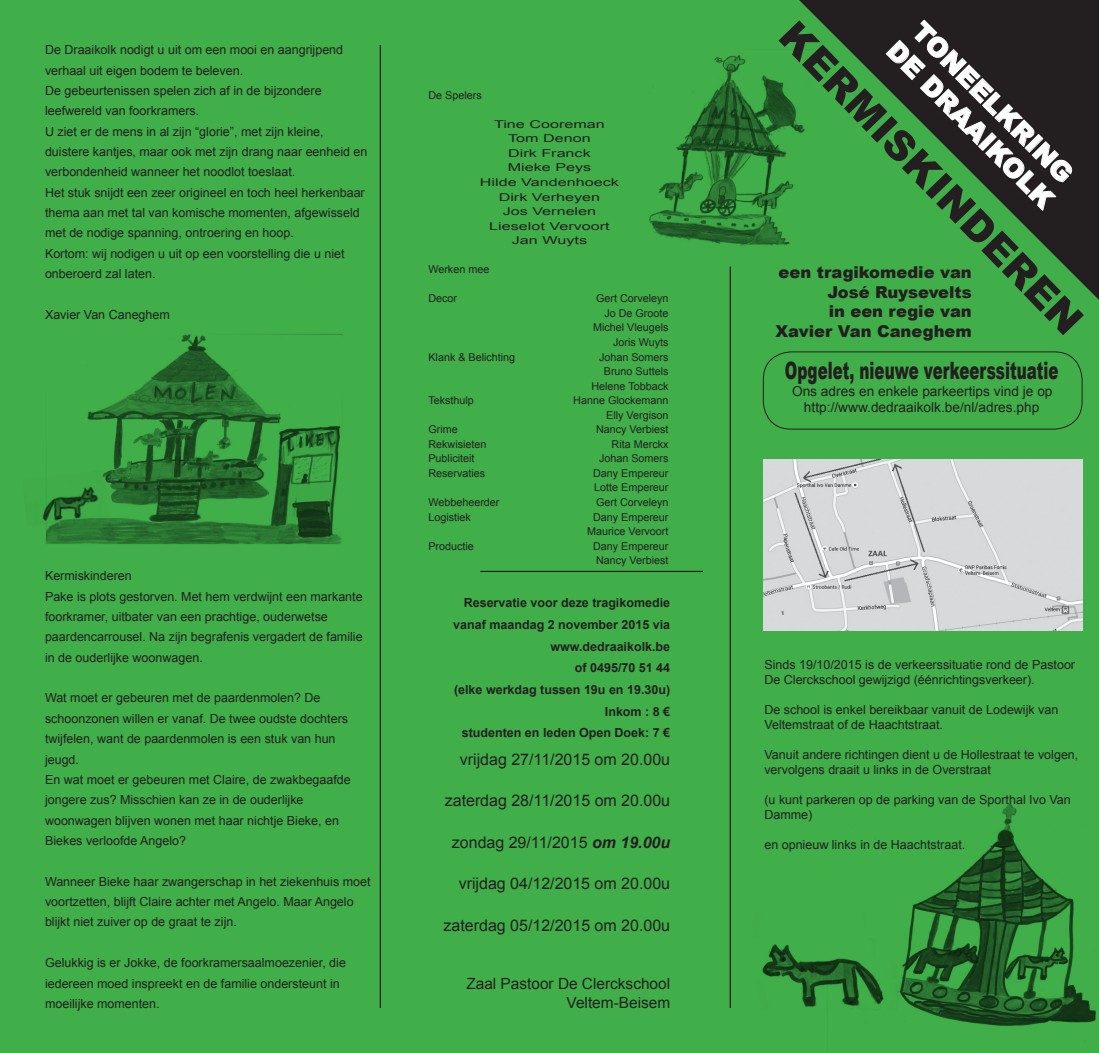
<style>
.page{position:relative;width:1099px;height:1053px;background:#fff}
.page>*{position:absolute;margin:0;border:0;box-sizing:border-box;transform-origin:0 0}
.t1{font:900 40.38px "Arial";color:#231f20}
.t2{font:900 26.38px "Arial";color:#fff}
.t3{font:900 24px "Arial";color:#231f20;scale:.63 1}
.t4{font:900 16.38px "Arial";color:#231f20}
.t5{font:16px "Arial";color:#231f20}
.t6{font:15.38px "Arial";color:#231f20}
.t7{font:13.75px "Arial";color:#231f20}
.t8{font:12.5px/20.4px "Arial";color:#231f20}
.t9{font:700 12.5px "Arial";color:#231f20}
.t10{font:10.75px "Arial";color:#231f20}
.t11{font:10.75px "Arial";color:#231f20;scale:1.5 1}
.s1{font-weight:700;font-style:italic}
</style>
<div class="page">
<div style="left:0;top:0;width:1098px;height:1052px;background:#40ae49"></div>
<hr style="left:480px;top:570px;width:223px;height:2px;background:#231f20">
<img style="left:45px;top:333px;width:299px;height:211px">
<svg style="left:671px;top:0;width:427px;height:507px;background:#3c9b43"></svg>
<svg style="left:885px;top:20px;width:187px;height:191px;background:#354b35"></svg>
<hr style="left:729px;top:266px;width:2px;height:741px;background:#231f20">
<hr style="left:379px;top:45px;width:2px;height:962px;background:#231f20">
<div style="left:763px;top:351px;width:319px;height:78px;border:1px solid #231f20;border-radius:28px"></div>
<img style="left:763px;top:459px;width:319px;height:171px">
<img style="left:826px;top:799px;width:272px;height:253px">
<img style="left:743px;top:912px;width:154px;height:98px">
<img style="left:22px;top:470px;width:88px;height:56px">
<img style="left:640px;top:48px;width:173px;height:201px">
<p class="t8" style="left:45px;top:40px;width:300px">De Draaikolk nodigt u uit om een mooi en aangrijpend verhaal uit eigen bodem te beleven.</p>
<p class="t8" style="left:45px;top:80px;width:278px">De gebeurtenissen spelen zich af in de bijzondere leefwereld van foorkramers.</p>
<p class="t8" style="left:45px;top:121px;width:324px">U ziet er de mens in al zijn “glorie”, met zijn kleine, duistere kantjes, maar ook met zijn drang naar eenheid en verbondenheid wanneer het noodlot toeslaat.</p>
<p class="t8" style="left:45px;top:182px;width:321px">Het stuk snijdt een zeer origineel en toch heel herkenbaar thema aan met tal van komische momenten, afgewisseld met de nodige spanning, ontroering en hoop.</p>
<p class="t8" style="left:45px;top:243px;width:301px">Kortom: wij nodigen u uit op een voorstelling die u niet onberoerd zal laten.</p>
<p class="t8" style="left:45px;top:304px;width:126px">Xavier Van Caneghem</p>
<p class="t8" style="left:45px;top:565px;width:88px">Kermiskinderen</p>
<p class="t8" style="left:45px;top:586px;width:319px">Pake is plots gestorven. Met hem verdwijnt een markante foorkramer, uitbater van een prachtige, ouderwetse paardencarrousel. Na zijn begrafenis vergadert de familie in de ouderlijke woonwagen.</p>
<p class="t8" style="left:45px;top:688px;width:304px">Wat moet er gebeuren met de paardenmolen? De schoonzonen willen er vanaf. De twee oudste dochters twijfelen, want de paardenmolen is een stuk van hun jeugd.</p>
<p class="t8" style="left:45px;top:769px;width:307px">En wat moet er gebeuren met Claire, de zwakbegaafde jongere zus? Misschien kan ze in de ouderlijke woonwagen blijven wonen met haar nichtje Bieke, en Biekes verloofde Angelo?</p>
<p class="t8" style="left:45px;top:871px;width:327px">Wanneer Bieke haar zwangerschap in het ziekenhuis moet voortzetten, blijft Claire achter met Angelo. Maar Angelo blijkt niet zuiver op de graat te zijn.</p>
<p class="t8" style="left:45px;top:952px;width:302px">Gelukkig is er Jokke, de foorkramersaalmoezenier, die iedereen moed inspreekt en de familie ondersteunt in moeilijke momenten.</p>
<p class="t10" style="left:428px;top:88px;width:55px">De Spelers</p>
<p class="t11" style="left:494px;top:117px;width:75px">Tine Cooreman</p>
<p class="t11" style="left:508px;top:131px;width:57px">Tom Denon</p>
<p class="t11" style="left:508px;top:146px;width:57px">Dirk Franck</p>
<p class="t11" style="left:507px;top:161px;width:57px">Mieke Peys</p>
<p class="t11" style="left:480px;top:175px;width:94px">Hilde Vandenhoeck</p>
<p class="t11" style="left:498px;top:190px;width:69px">Dirk Verheyen</p>
<p class="t11" style="left:502px;top:204px;width:64px">Jos Vernelen</p>
<p class="t11" style="left:489px;top:219px;width:82px">Lieselot Vervoort</p>
<p class="t11" style="left:512px;top:233px;width:52px">Jan Wuyts</p>
<p class="t10" style="left:428px;top:262px;width:62px">Werken mee</p>
<p class="t10" style="left:428px;top:291px;width:30px">Decor</p>
<p class="t10" style="left:596px;top:291px;width:74px">Gert Corveleyn</p>
<p class="t10" style="left:604px;top:306px;width:66px">Jo De Groote</p>
<p class="t10" style="left:593px;top:320px;width:77px">Michel Vleugels</p>
<p class="t10" style="left:613px;top:335px;width:57px">Joris Wuyts</p>
<p class="t10" style="left:428px;top:350px;width:88px">Klank &amp; Belichting</p>
<p class="t10" style="left:599px;top:350px;width:71px">Johan Somers</p>
<p class="t10" style="left:604px;top:364px;width:66px">Bruno Suttels</p>
<p class="t10" style="left:591px;top:379px;width:79px">Helene Tobback</p>
<p class="t10" style="left:428px;top:393px;width:47px">Teksthulp</p>
<p class="t10" style="left:573px;top:393px;width:97px">Hanne Glockemann</p>
<p class="t10" style="left:606px;top:408px;width:64px">Elly Vergison</p>
<p class="t10" style="left:428px;top:422px;width:31px">Grime</p>
<p class="t10" style="left:596px;top:422px;width:74px">Nancy Verbiest</p>
<p class="t10" style="left:428px;top:437px;width:60px">Rekwisieten</p>
<p class="t10" style="left:611px;top:437px;width:58px">Rita Merckx</p>
<p class="t10" style="left:428px;top:451px;width:48px">Publiciteit</p>
<p class="t10" style="left:599px;top:451px;width:71px">Johan Somers</p>
<p class="t10" style="left:428px;top:466px;width:58px">Reservaties</p>
<p class="t10" style="left:593px;top:466px;width:77px">Dany Empereur</p>
<p class="t10" style="left:594px;top:480px;width:76px">Lotte Empereur</p>
<p class="t10" style="left:428px;top:495px;width:73px">Webbeheerder</p>
<p class="t10" style="left:596px;top:495px;width:74px">Gert Corveleyn</p>
<p class="t10" style="left:428px;top:509px;width:44px">Logistiek</p>
<p class="t10" style="left:593px;top:509px;width:77px">Dany Empereur</p>
<p class="t10" style="left:587px;top:524px;width:83px">Maurice Vervoort</p>
<p class="t10" style="left:428px;top:538px;width:47px">Productie</p>
<p class="t10" style="left:593px;top:538px;width:77px">Dany Empereur</p>
<p class="t10" style="left:596px;top:553px;width:74px">Nancy Verbiest</p>
<p class="t9" style="left:464px;top:594px;width:208px">Reservatie voor deze tragikomedie</p>
<p class="t9" style="left:453px;top:616px;width:218px">vanaf maandag 2 november 2015 via</p>
<p class="t9" style="left:550px;top:638px;width:121px">www.dedraaikolk.be</p>
<p class="t9" style="left:575px;top:659px;width:97px">of 0495/70 51 44</p>
<p class="t9" style="left:454px;top:681px;width:218px">(elke werkdag tussen 19u en 19.30u)</p>
<p class="t9" style="left:605px;top:703px;width:67px">Inkom : 8 €</p>
<p class="t9" style="left:461px;top:724px;width:210px">studenten en leden Open Doek: 7 €</p>
<p class="t5" style="left:460px;top:748px;width:212px">vrijdag 27/11/2015 om 20.00u</p>
<p class="t5" style="left:445px;top:790px;width:227px">zaterdag 28/11/2015 om 20.00u</p>
<p class="t5" style="left:452px;top:831px;width:220px">zondag 29/11/2015 <span class="s1">om 19.00u</span></p>
<p class="t5" style="left:458px;top:873px;width:213px">vrijdag 04/12/2015 om 20.00u</p>
<p class="t5" style="left:443px;top:914px;width:228px">zaterdag 05/12/2015 om 20.00u</p>
<p class="t6" style="left:466px;top:973px;width:205px">Zaal Pastoor De Clerckschool</p>
<p class="t6" style="left:566px;top:992px;width:105px">Veltem-Beisem</p>
<p class="t2" style="left:930px;top:13px;width:216px;rotate:45deg">TONEELKRING</p>
<p class="t1" style="left:807px;top:8px;width:417px;rotate:46deg">KERMISKINDEREN</p>
<p class="t2" style="left:905px;top:32px;width:225px;rotate:45deg">DE DRAAIKOLK</p>
<p class="t4" style="left:778px;top:260px;width:195px">een tragikomedie van</p>
<p class="t4" style="left:827px;top:280px;width:146px">José Ruysevelts</p>
<p class="t4" style="left:828px;top:299px;width:144px">in een regie van</p>
<p class="t4" style="left:775px;top:319px;width:198px">Xavier Van Caneghem</p>
<p class="t3" style="left:785px;top:353px;width:435px">Opgelet, nieuwe verkeerssituatie</p>
<p class="t7" style="left:792px;top:381px;width:262px">Ons adres en enkele parkeertips vind je op</p>
<p class="t7" style="left:804px;top:398px;width:237px">http://www.dedraaikolk.be/nl/adres.php</p>
<p class="t8" style="left:764px;top:657px;width:312px;line-height:15px">Sinds 19/10/2015 is de verkeerssituatie rond de Pastoor<br>De Clerckschool gewijzigd (éénrichtingsverkeer).</p>
<p class="t8" style="left:764px;top:702px;width:295px;line-height:15px">De school is enkel bereikbaar vanuit de Lodewijk van<br>Veltemstraat of de Haachtstraat.</p>
<p class="t8" style="left:764px;top:747px;width:315px;line-height:15px">Vanuit andere richtingen dient u de Hollestraat te volgen, vervolgens draait u links in de Overstraat</p>
<p class="t8" style="left:764px;top:792px;width:308px;line-height:15px">(u kunt parkeren op de parking van de Sporthal Ivo Van<br>Damme)</p>
<p class="t8" style="left:764px;top:834px;width:202px">en opnieuw links in de Haachtstraat.</p>
</div>
